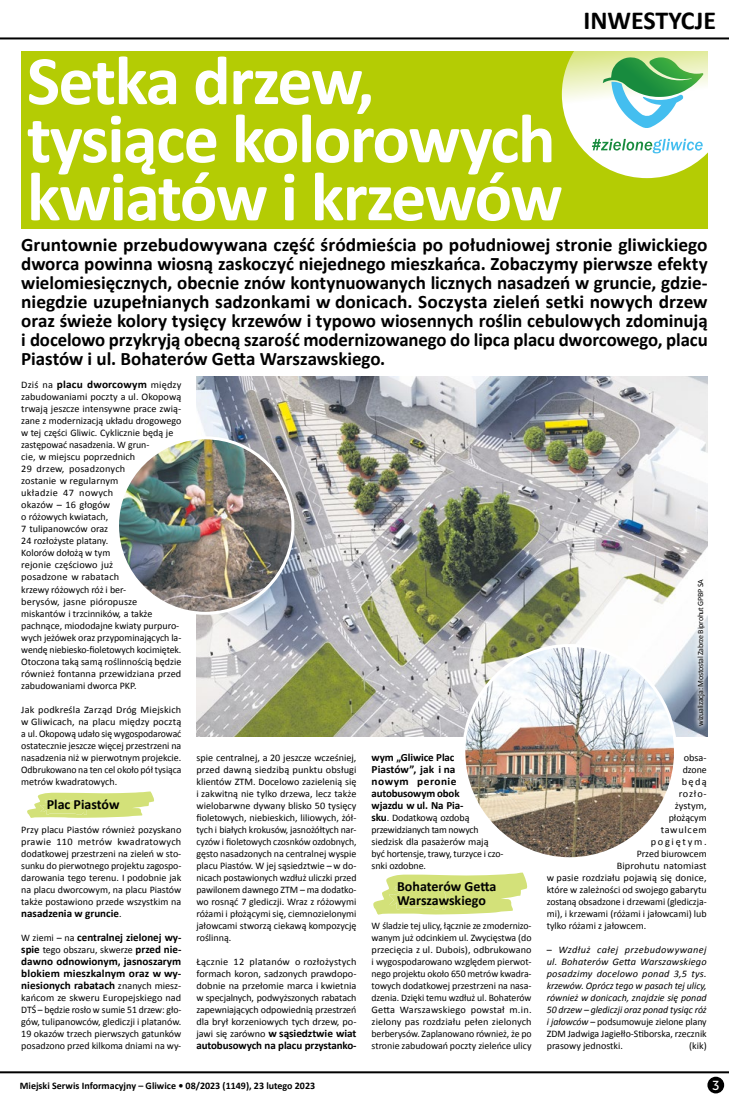
<style>
.page{position:relative;width:729px;height:1098px;background:#fff}
.page>*{position:absolute;margin:0;border:0;box-sizing:border-box;transform-origin:0 0}
.t1{font:700 70px/58px "Calibri";letter-spacing:-.02em;color:#fff}
.t2{font:700 26px "Calibri";color:#000}
.t3{font:700 19px/19px "Calibri";letter-spacing:-.005em;color:#000;text-align:justify}
.t4{font:700 14px/14px "Calibri";color:#000}
.t5{font:13px "Museo Sans 500";color:#fff}
.t6{font:700 11px/12px "Calibri";color:#000}
.t7{font:10px/12px "Calibri";color:#000;text-align:justify}
.t8{font:italic 10px/12px "Calibri";letter-spacing:-.005em;color:#000;text-align:justify}
.t9{font:700 10px "Calibri";color:#000}
.t10{font:10px "Calibri";letter-spacing:.17em;color:#000}
.t11{font:10px "Calibri";letter-spacing:.07em;color:#000}
.t12{font:8px "Calibri";letter-spacing:-.03em;color:#000}
.s1{font-weight:400;font-size:10px}
.s2{font-weight:700;font-size:11px}
.s3{font-style:normal}
</style>
<div class="page">
<hr style="left:0;top:37px;width:729px;height:2px;background:#000">
<hr style="left:0;top:1070px;width:729px;height:2px;background:#000">
<div style="left:707px;top:1076px;width:17px;height:16px;background:#000;border-radius:50%"></div>
<svg style="left:373px;top:872px;width:154px;height:42px"></svg>
<svg style="left:27px;top:791px;width:127px;height:26px"></svg>
<div style="left:21px;top:51px;width:686px;height:177px;background:#b4cc04"></div>
<img style="left:196px;top:376px;width:511px;height:360px">
<svg style="left:561px;top:51px;width:147px;height:127px;background:#c5e2b5"></svg>
<img style="left:464px;top:645px;width:211px;height:210px">
<img style="left:117px;top:437px;width:176px;height:176px;border-radius:88px">
<div style="left:691px;top:573px;width:19px;height:158px;background:#fff;opacity:.75"></div>
<h1 class="t1" style="left:27px;top:52px;width:537px">Setka drzew, tysiące kolorowych kwiatów i krzewów</h1>
<h2 class="t2" style="left:583px;top:4px;width:134px">INWESTYCJE</h2>
<p class="t3" style="left:21px;top:235px;width:688px">Gruntownie przebudowywana część śródmieścia po południowej stronie gliwickiego dworca powinna wiosną zaskoczyć niejednego mieszkańca. Zobaczymy pierwsze efekty wielomiesięcznych, obecnie znów kontynuowanych licznych nasadzeń w gruncie, gdzie&shy;niegdzie uzupełnianych sadzonkami w donicach. Soczysta zieleń setki nowych drzew oraz świeże kolory tysięcy krzewów i typowo wiosennych roślin cebulowych zdominują i docelowo przykryją obecną szarość modernizowanego do lipca placu dworcowego, placu Piastów i ul. Bohaterów Getta Warszawskiego.</p>
<p class="t6" style="left:21px;top:378px;width:161px"><span class="s1">Dziś na</span> placu dworcowym <span class="s1">między</span></p>
<p class="t7" style="left:21px;top:391px;width:161px;text-align:left">zabudowaniami poczty a ul. Okopową trwają jeszcze intensywne prace zwią&shy;zane z modernizacją układu drogowego w tej części Gliwic. Cyklicznie będą je zastępować nasadzenia. W grun-<br>cie, w miejscu poprzednich<br>29 drzew, posadzonych<br>zostanie w regularnym<br>układzie 47 nowych<br>okazów – 16 głogów<br>o różowych kwiatach,<br>7 tulipanowców oraz<br>24 rozłożyste platany.<br>Kolorów dołożą w tym<br>rejonie częściowo już<br>posadzone w rabatach<br>krzewy różowych róż i ber-<br>berysów, jasne pióropusze miskantów i trzcinników, a także pachnące, miododajne kwiaty purpuro&shy;wych jeżówek oraz przypominających la&shy;wendę niebiesko-fioletowych kocimiętek.<br>Otoczona taką samą roślinnością będzie również fontanna przewidziana przed zabudowaniami dworca PKP.</p>
<p class="t7" style="left:21px;top:703px;width:162px">Jak podkreśla Zarząd Dróg Miejskich w Gliwicach, na placu między pocztą a ul. Okopową udało się wygospodarować ostatecznie jeszcze więcej przestrzeni na nasadzenia niż w pierwotnym projekcie.<br>Odbrukowano na ten cel około pół tysiąca metrów kwadratowych.</p>
<h3 class="t4" style="left:47px;top:796px;width:74px">Plac Piastów</h3>
<p class="t7" style="left:21px;top:823px;width:162px">Przy placu Piastów również pozyskano prawie 110 metrów kwadratowych dodatkowej przestrzeni na zieleń w sto&shy;sunku do pierwotnego projektu zagospo&shy;darowania tego terenu. I podobnie jak na placu dworcowym, na placu Piastów także postawiono przede wszystkim na</p>
<p class="t6" style="left:21px;top:900px;width:162px;line-height:24px">nasadzenia w gruncie<span class="s1">.<br>W ziemi – na</span> centralnej zielonej wy-</p>
<p class="t7" style="left:21px;top:943px;width:161px"><span class="s2">spie</span> tego obszaru, skwerze <span class="s2">przed nie-</span></p>
<p class="t6" style="left:21px;top:954px;width:162px;text-align:justify">dawno odnowionym, jasnoszarym blokiem mieszkalnym oraz w wy&shy;niesionych rabatach <span class="s1">znanych miesz-</span></p>
<p class="t7" style="left:21px;top:991px;width:162px">kańcom ze skweru Europejskiego nad DTŚ – będzie rosło w sumie 51 drzew: gło&shy;gów, tulipanowców, glediczji i platanów.<br>19 okazów trzech pierwszych gatunków posadzono przed kilkoma dniami na wy-</p>
<p class="t7" style="left:196px;top:751px;width:161px">spie centralnej, a 20 jeszcze wcześniej, przed dawną siedzibą punktu obsługi klientów ZTM. Docelowo zazielenią się i zakwitną nie tylko drzewa, lecz także wielobarwne dywany blisko 50 tysięcy fioletowych, niebieskich, liliowych, żół&shy;tych i białych krokusów, jasnożółtych nar&shy;cyzów i fioletowych czosnków ozdobnych, gęsto nasadzonych na centralnej wyspie placu Piastów. W jej sąsiedztwie – w do&shy;nicach postawionych wzdłuż uliczki przed pawilonem dawnego ZTM – ma dodatko&shy;wo rosnąć 7 glediczji. Wraz z różowymi różami i płożącymi się, ciemnozielonymi jałowcami stworzą ciekawą kompozycję roślinną.</p>
<p class="t7" style="left:196px;top:955px;width:161px">Łącznie 12 platanów o rozłożystych formach koron, sadzonych prawdopo&shy;dobnie na przełomie marca i kwietnia w specjalnych, podwyższonych rabatach zapewniających odpowiednią przestrzeń dla brył korzeniowych tych drzew, po-</p>
<p class="t6" style="left:196px;top:1026px;width:161px"><span class="s1">jawi się zarówno</span> w sąsiedztwie wiat autobusowych na placu przystanko-</p>
<p class="t6" style="left:371px;top:750px;width:93px">wym „Gliwice Plac<br>Piastów”, jak i na nowym peronie autobusowym obok wjazdu w ul. Na Pia-</p>
<p class="t7" style="left:371px;top:811px;width:133px;text-align:left"><span class="s2">sku</span>. Dodatkową ozdobą przewidzianych tam nowych siedzisk dla pasażerów mają być hortensje, trawy, turzyce i czo&shy;snki ozdobne.</p>
<h3 class="t4" style="left:397px;top:879px;width:101px">Bohaterów Getta<br>Warszawskiego</h3>
<p class="t7" style="left:371px;top:919px;width:161px">W śladzie tej ulicy, łącznie ze zmodernizo&shy;wanym już odcinkiem ul. Zwycięstwa (do przecięcia z ul. Dubois), odbrukowano i wygospodarowano względem pierwot&shy;nego projektu około 650 metrów kwadra&shy;towych dodatkowej przestrzeni na nasa&shy;dzenia. Dzięki temu wzdłuż ul. Bohaterów Getta Warszawskiego powstał m.in. zielony pas rozdziału pełen zielonych berberysów. Zaplanowano również, że po stronie zabudowań poczty zieleńce ulicy</p>
<p class="t12" style="left:695px;top:725px;width:148px;rotate:-90deg">wizualizacja: Mostostal Zabrze Biprohut GPBP SA</p>
<p class="t7" style="left:683px;top:751px;width:24px">obsa-</p>
<p class="t7" style="left:682px;top:763px;width:26px">dzone</p>
<p class="t7" style="left:681px;top:775px;width:27px">będą</p>
<p class="t7" style="left:678px;top:787px;width:29px">rozło-</p>
<p class="t7" style="left:674px;top:799px;width:34px">żystym,</p>
<p class="t7" style="left:668px;top:811px;width:40px">płożącym</p>
<p class="t11" style="left:660px;top:822px;width:48px">tawulcem</p>
<p class="t10" style="left:650px;top:834px;width:57px">pogiętym.</p>
<p class="t7" style="left:636px;top:847px;width:72px">Przed biurowcem</p>
<p class="t7" style="left:616px;top:859px;width:91px">Biprohutu natomiast</p>
<p class="t7" style="left:546px;top:871px;width:161px">w pasie rozdziału pojawią się donice,</p>
<p class="t7" style="left:546px;top:883px;width:161px">które w zależności od swojego gabarytu</p>
<p class="t7" style="left:546px;top:895px;width:161px">zostaną obsadzone i drzewami (glediczja-</p>
<p class="t7" style="left:546px;top:907px;width:161px">mi), i krzewami (różami i jałowcami) lub</p>
<p class="t7" style="left:546px;top:919px;width:101px">tylko różami z jałowcem.</p>
<p class="t8" style="left:546px;top:942px;width:161px"><span class="s3">–</span> Wzdłuż całej przebudowywanej ul. Bohaterów Getta Warszawskiego posadzimy docelowo ponad 3,5 tys. krzewów. Oprócz tego w pasach tej ulicy, również w donicach, znajdzie się ponad 50 drzew – glediczji oraz ponad tysiąc róż i jałowców <span class="s3">– podsumowuje zielone plany ZDM Jadwiga Jagiełło-Stiborska, rzecznik prasowy jednostki.</span></p>
<p class="t7" style="left:689px;top:1039px;width:19px">(kik)</p>
<p class="t9" style="left:20px;top:1079px;width:297px">Miejski Serwis Informacyjny – Gliwice • 08/2023 (1149), 23 lutego 2023</p>
<h3 class="t5" style="left:712px;top:1077px;width:9px">3</h3>
</div>
